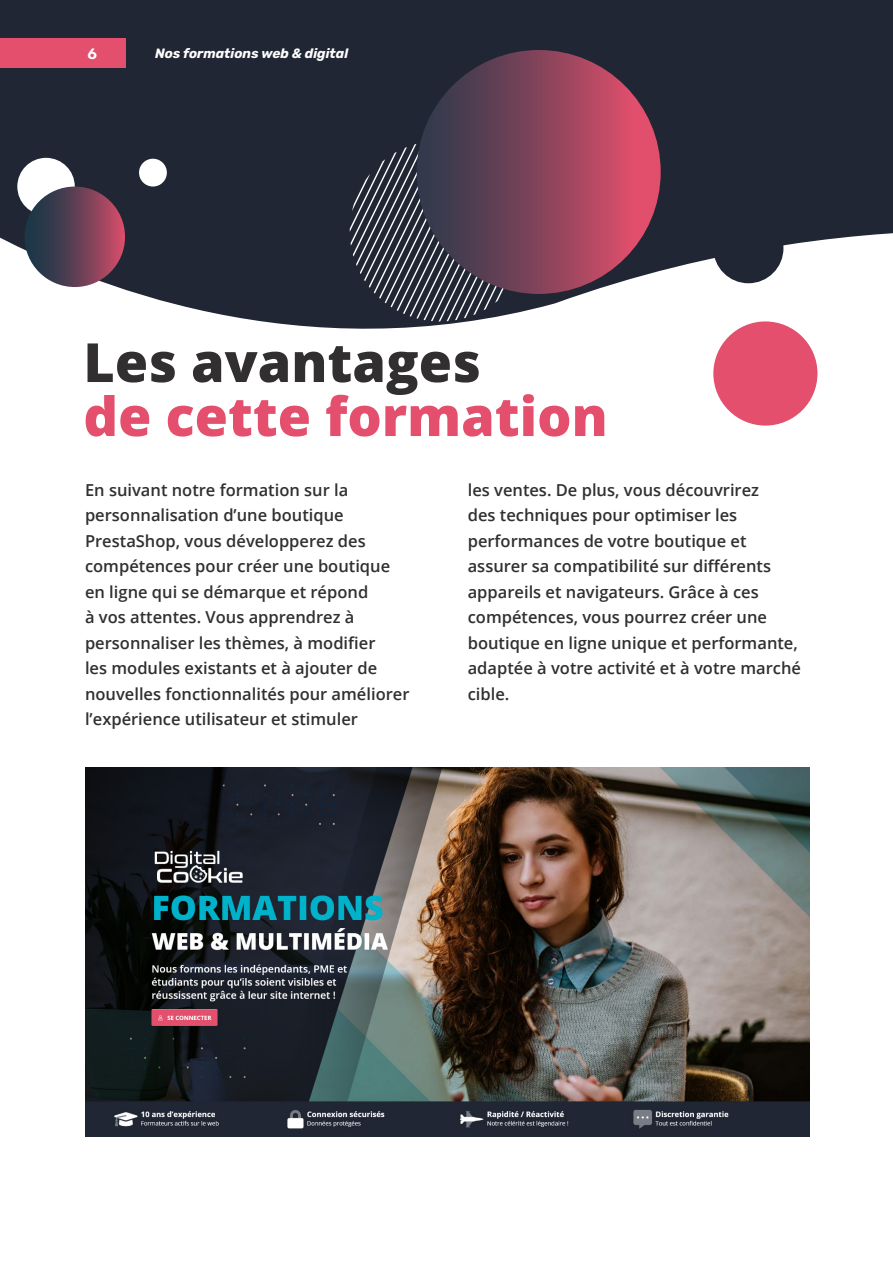
<style>
.page{position:relative;width:893px;height:1263px;background:#fff}
.page>*{position:absolute;margin:0;border:0;box-sizing:border-box;transform-origin:0 0}
.Sub_Headline{font:800 54px/54px "Open Sans";color:#e34f6c}
.Body_Text{font:600 16.5px/25.5px "Open Sans";color:#312f30}
.t1{font:600 15px "Rubik";color:#fff}
.t2{font:italic 700 13.5px "Rubik";color:#fffeff}
.s1{color:#312f30}
</style>
<div class="page">
<svg style="left:0;top:0;width:893px;height:373px;fill:#202633"></svg>
<div style="left:713px;top:213px;width:70px;height:70px;background:#202633;border-radius:50%"></div>
<div style="left:17px;top:158px;width:58px;height:57px;background:#fff;border-radius:50%"></div>
<svg style="left:350px;top:141px;width:180px;height:180px;background:#444954"></svg>
<div style="left:417px;top:50px;width:244px;height:244px;background:linear-gradient(to right,#25384a,#ea506d);border-radius:122px"></div>
<div style="left:713px;top:321px;width:104px;height:105px;background:#e34f6c;border-radius:50%"></div>
<div style="left:139px;top:159px;width:28px;height:28px;background:#fff;border-radius:50%"></div>
<svg style="left:25px;top:187px;width:100px;height:100px;background:#653f55"></svg>
<img style="left:85px;top:767px;width:725px;height:369px">
<div style="left:0;top:38px;width:125px;height:30px;background:#e34f6c"></div>
<p class="t1" style="left:87px;top:45px;width:11px">6</p>
<p class="t2" style="left:155px;top:45px;width:195px">Nos formations web &amp; digital</p>
<p class="Sub_Headline" style="left:83px;top:333px;width:526px"><span class="s1">Les avantages<br></span>de cette formation</p>
<p class="Body_Text" style="left:85px;top:477px;width:326px">En suivant notre formation sur la personnalisation d’une boutique PrestaShop, vous développerez des compétences pour créer une boutique en ligne qui se démarque et répond<br>à vos attentes. Vous apprendrez à personnaliser les thèmes, à modifier<br>les modules existants et à ajouter de nouvelles fonctionnalités pour améliorer l’expérience utilisateur et stimuler</p>
<p class="Body_Text" style="left:468px;top:477px;width:335px">les ventes. De plus, vous découvrirez<br>des techniques pour optimiser les performances de votre boutique et assurer sa compatibilité sur différents appareils et navigateurs. Grâce à ces compétences, vous pourrez créer une boutique en ligne unique et performante, adaptée à votre activité et à votre marché cible.</p>
</div>
